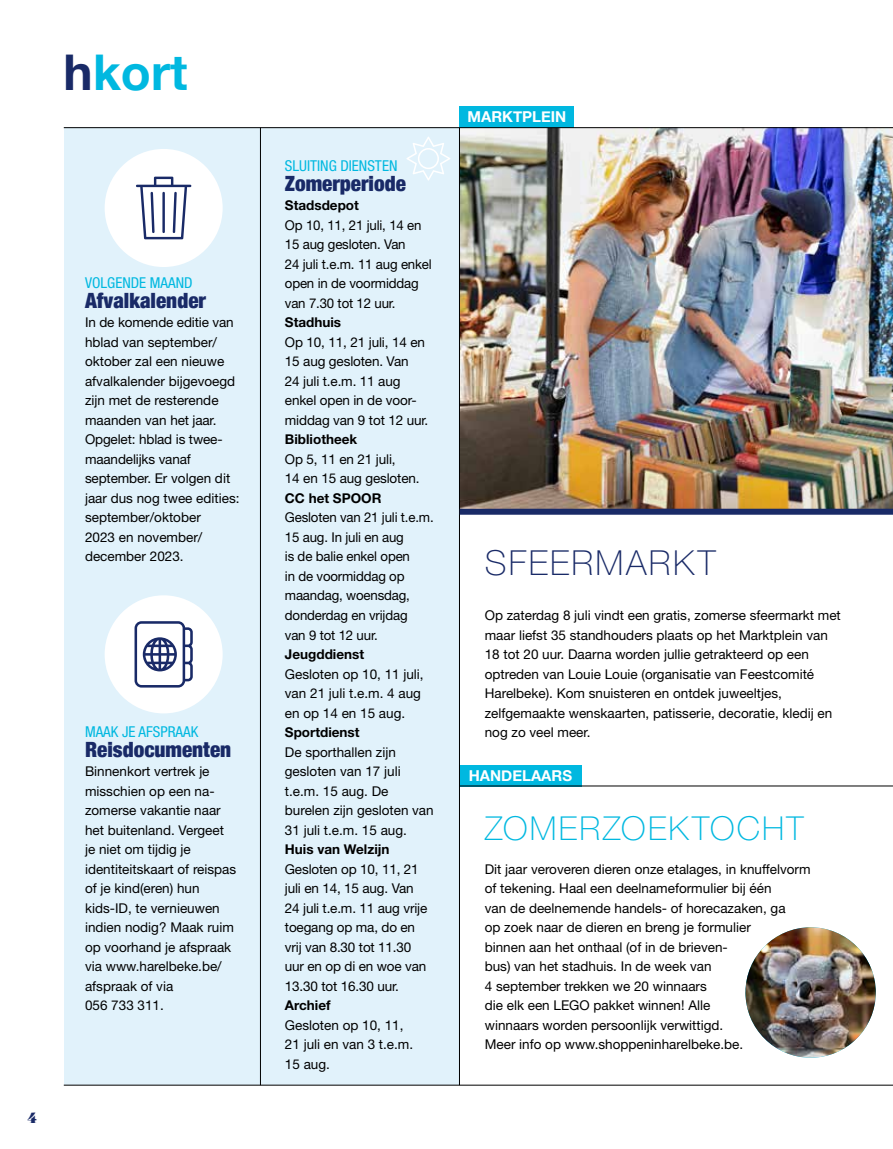
<style>
.page{position:relative;width:893px;height:1149px;background:#fff}
.page>*{position:absolute;margin:0;border:0;box-sizing:border-box;transform-origin:0 0}
.t1{font:700 49.2px "Helvetica Neue";color:#00b8e0}
.t2{font:100 34.5px "Helvetica Neue LT Std";letter-spacing:.07em;color:#192a67}
.t3{font:100 33px "Helvetica Neue LT Std";letter-spacing:.065em;color:#00b8e0}
.t4{font:900 condensed 21px "Helvetica Neue";color:#192a67}
.t5{font:condensed 15px "Helvetica Neue LT Std";color:#00b8e0}
.t6{font:700 15px "Helvetica Neue";color:#fff}
.t7{font:15px "Sybarite Huge";color:#192a67}
.t8{font:13.5px/19.5px "Helvetica Neue LT Std";color:#000}
.t9{font:700 13.5px "Helvetica Neue LT Std";color:#000}
.s1{color:#192a67}
</style>
<div class="page">
<div style="left:64px;top:128px;width:396px;height:956px;background:#e1f2fb"></div>
<img style="left:460px;top:128px;width:433px;height:380px">
<div style="left:459px;top:764px;width:123px;height:22px;background:#00b8e0"></div>
<hr style="left:459px;top:128px;width:1px;height:956px;background:#000">
<div style="left:460px;top:106px;width:114px;height:22px;background:#00b8e0"></div>
<div style="left:460px;top:508px;width:433px;height:6px;background:#192a67"></div>
<hr style="left:64px;top:127px;width:829px;height:1px;background:#000">
<div style="left:105px;top:149px;width:118px;height:118px;background:#fff;border-radius:50%"></div>
<svg style="left:136px;top:176px;width:55px;height:63px"></svg>
<div style="left:105px;top:595px;width:118px;height:118px;background:#fff;border-radius:50%"></div>
<svg style="left:135px;top:621px;width:58px;height:66px"></svg>
<hr style="left:460px;top:785px;width:433px;height:1px;background:#000">
<hr style="left:260px;top:128px;width:1px;height:956px;background:#000">
<hr style="left:64px;top:1084px;width:829px;height:1px;background:#000">
<svg style="left:406px;top:137px;width:44px;height:43px"></svg>
<img style="left:745px;top:927px;width:131px;height:130px;border-radius:65px">
<h1 class="t1" style="left:64px;top:34px;width:125px"><span class="s1">h</span>kort</h1>
<p class="t5" style="left:85px;top:274px;width:109px">VOLGENDE MAAND</p>
<h3 class="t4" style="left:85px;top:283px;width:122px">Afvalkalender</h3>
<p class="t8" style="left:85px;top:312px;width:156px">In de komende editie van hblad van september/ oktober zal een nieuwe afvalkalender bijgevoegd zijn met de resterende maanden van het jaar.<br>Opgelet: hblad is twee&shy;maandelijks vanaf september. Er volgen dit jaar dus nog twee edities: september/oktober<br>2023 en november/ december 2023.</p>
<p class="t7" style="left:28px;top:1107px;width:11px">4</p>
<p class="t5" style="left:85px;top:723px;width:115px">MAAK JE AFSPRAAK</p>
<h3 class="t4" style="left:85px;top:731px;width:148px">Reisdocumenten</h3>
<p class="t8" style="left:85px;top:761px;width:153px">Binnenkort vertrek je misschien op een na&shy;zomerse vakantie naar het buitenland. Vergeet je niet om tijdig je identiteitskaart of reispas of je kind(eren) hun kids-ID, te vernieuwen indien nodig? Maak ruim op voorhand je afspraak via www.harelbeke.be/ afspraak of via<br>056 733 311.</p>
<p class="t5" style="left:285px;top:157px;width:114px">SLUITING DIENSTEN</p>
<h3 class="t4" style="left:285px;top:166px;width:122px">Zomerperiode</h3>
<p class="t9" style="left:285px;top:197px;width:76px">Stadsdepot</p>
<p class="t8" style="left:285px;top:215px;width:148px">Op 10, 11, 21 juli, 14 en<br>15 aug gesloten. Van<br>24 juli t.e.m. 11 aug enkel open in de voormiddag van 7.30 tot 12 uur.</p>
<p class="t9" style="left:285px;top:314px;width:58px">Stadhuis</p>
<p class="t8" style="left:285px;top:332px;width:145px">Op 10, 11, 21 juli, 14 en<br>15 aug gesloten. Van<br>24 juli t.e.m. 11 aug enkel open in de voor&shy;middag van 9 tot 12 uur.</p>
<p class="t9" style="left:285px;top:431px;width:74px">Bibliotheek</p>
<p class="t8" style="left:285px;top:449px;width:136px">Op 5, 11 en 21 juli,<br>14 en 15 aug gesloten.</p>
<p class="t9" style="left:285px;top:489px;width:98px">CC het SPOOR</p>
<p class="t8" style="left:285px;top:507px;width:150px">Gesloten van 21 juli t.e.m.<br>15 aug. In juli en aug<br>is de balie enkel open<br>in de voormiddag op maandag, woensdag, donderdag en vrijdag<br>van 9 tot 12 uur.</p>
<p class="t9" style="left:285px;top:645px;width:81px">Jeugddienst</p>
<p class="t8" style="left:285px;top:663px;width:140px">Gesloten op 10, 11 juli, van 21 juli t.e.m. 4 aug en op 14 en 15 aug.</p>
<p class="t9" style="left:285px;top:723px;width:76px">Sportdienst</p>
<p class="t8" style="left:285px;top:741px;width:150px">De sporthallen zijn gesloten van 17 juli t.e.m. 15 aug. De burelen zijn gesloten van<br>31 juli t.e.m. 15 aug.</p>
<p class="t9" style="left:285px;top:840px;width:106px">Huis van Welzijn</p>
<p class="t8" style="left:285px;top:858px;width:144px">Gesloten op 10, 11, 21 juli en 14, 15 aug. Van<br>24 juli t.e.m. 11 aug vrije toegang op ma, do en vrij van 8.30 tot 11.30 uur en op di en woe van<br>13.30 tot 16.30 uur.</p>
<p class="t9" style="left:285px;top:996px;width:47px">Archief</p>
<p class="t8" style="left:285px;top:1014px;width:130px">Gesloten op 10, 11,<br>21 juli en van 3 t.e.m.<br>15 aug.</p>
<p class="t6" style="left:467px;top:105px;width:100px">MARKTPLEIN</p>
<h2 class="t2" style="left:485px;top:543px;width:233px">SFEERMARKT</h2>
<p class="t8" style="left:485px;top:605px;width:358px">Op zaterdag 8 juli vindt een gratis, zomerse sfeermarkt met maar liefst 35 standhouders plaats op het Marktplein van 18 tot 20 uur. Daarna worden jullie getrakteerd op een optreden van Louie Louie (organisatie van Feestcomité Harelbeke). Kom snuisteren en ontdek juweeltjes, zelfgemaakte wenskaarten, patisserie, decoratie, kledij en nog zo veel meer.</p>
<p class="t6" style="left:469px;top:763px;width:105px">HANDELAARS</p>
<h3 class="t3" style="left:485px;top:808px;width:320px">ZOMERZOEKTOCHT</h3>
<p class="t8" style="left:485px;top:858px;width:327px">Dit jaar veroveren dieren onze etalages, in knuffelvorm of tekening. Haal een deelnameformulier bij één<br>van de deelnemende handels- of horecazaken, ga<br>op zoek naar de dieren en breng je formulier<br>binnen aan het onthaal (of in de brieven-<br>bus) van het stadhuis. In de week van<br>4 september trekken we 20 winnaars<br>die elk een LEGO pakket winnen! Alle<br>winnaars worden persoonlijk verwittigd.<br>Meer info op www.shoppeninharelbeke.be.</p>
</div>
